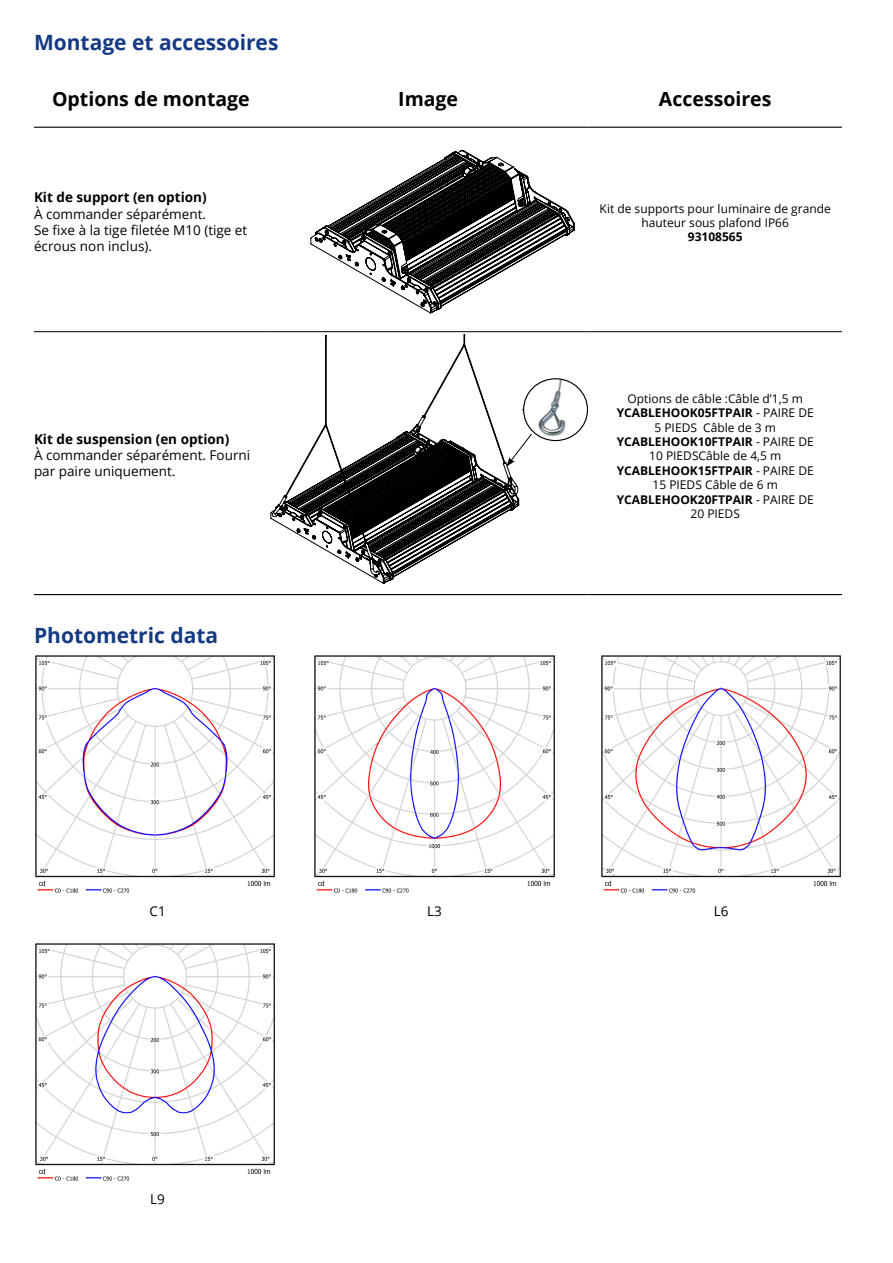
<style>
.page{position:relative;width:893px;height:1263px;background:#fff}
.page>*{position:absolute;margin:0;border:0;box-sizing:border-box;transform-origin:0 0}
.t1{font:700 21px "Open Sans";color:#143a84}
.t2{font:700 19.5px "Open Sans";color:#000}
.t3{font:13.5px/16.2px "Open Sans";color:#000}
.t4{font:700 13.5px "Open Sans";color:#000}
.t5{font:12px/14.4px "Open Sans";color:#000;text-align:center}
.t6{font:700 12px "Open Sans";color:#000}
.s1{font-weight:700}
</style>
<div class="page">
<hr style="left:34px;top:127px;width:234px;height:1px;background:#000">
<hr style="left:268px;top:127px;width:320px;height:1px;background:#000">
<hr style="left:588px;top:127px;width:254px;height:1px;background:#000">
<hr style="left:34px;top:331px;width:234px;height:1px;background:#000">
<hr style="left:268px;top:331px;width:320px;height:1px;background:#000">
<hr style="left:588px;top:331px;width:254px;height:1px;background:#000">
<hr style="left:34px;top:594px;width:234px;height:1px;background:#000">
<hr style="left:268px;top:594px;width:320px;height:1px;background:#000">
<hr style="left:588px;top:594px;width:254px;height:1px;background:#000">
<svg style="left:271px;top:334px;width:248px;height:249px"></svg>
<svg style="left:311px;top:150px;width:264px;height:163px"></svg>
<img style="left:523px;top:379px;width:64px;height:62px">
<div style="left:523px;top:378px;width:65px;height:63px;border:1px solid #000;border-radius:50%"></div>
<svg style="left:506px;top:433px;width:27px;height:34px"></svg>
<img style="left:35px;top:655px;width:240px;height:238px">
<img style="left:35px;top:943px;width:240px;height:238px">
<img style="left:314px;top:655px;width:241px;height:238px">
<img style="left:601px;top:655px;width:240px;height:238px">
<h1 class="t1" style="left:34px;top:28px;width:246px">Montage et accessoires</h1>
<h2 class="t2" style="left:52px;top:86px;width:199px">Options de montage</h2>
<h2 class="t2" style="left:398px;top:86px;width:61px">Image</h2>
<h2 class="t2" style="left:659px;top:86px;width:114px">Accessoires</h2>
<p class="t4" style="left:34px;top:188px;width:174px">Kit de support (en option)</p>
<p class="t3" style="left:34px;top:205px;width:215px">À commander séparément.<br>Se fixe à la tige filetée M10 (tige et écrous non inclus).</p>
<p class="t5" style="left:600px;top:201px;width:233px">Kit de supports pour luminaire de grande hauteur sous plafond IP66</p>
<p class="t6" style="left:688px;top:229px;width:56px">93108565</p>
<p class="t4" style="left:34px;top:429px;width:197px">Kit de suspension (en option)</p>
<p class="t3" style="left:34px;top:447px;width:218px">À commander séparément. Fourni par paire uniquement.</p>
<h1 class="t1" style="left:34px;top:620px;width:186px">Photometric data</h1>
<p class="t3" style="left:150px;top:903px;width:18px">C1</p>
<p class="t3" style="left:150px;top:1191px;width:16px">L9</p>
<p class="t5" style="left:617px;top:391px;width:199px">Options de câble :Câble d’1,5 m<br><span class="s1">YCABLEHOOK05FTPAIR</span> - PAIRE DE<br>5 PIEDS Câble de 3 m<br><span class="s1">YCABLEHOOK10FTPAIR</span> - PAIRE DE<br>10 PIEDSCâble de 4,5 m<br><span class="s1">YCABLEHOOK15FTPAIR</span> - PAIRE DE<br>15 PIEDS Câble de 6 m<br><span class="s1">YCABLEHOOK20FTPAIR</span> - PAIRE DE<br>20 PIEDS</p>
<p class="t3" style="left:427px;top:903px;width:16px">L3</p>
<p class="t3" style="left:714px;top:903px;width:16px">L6</p>
</div>
